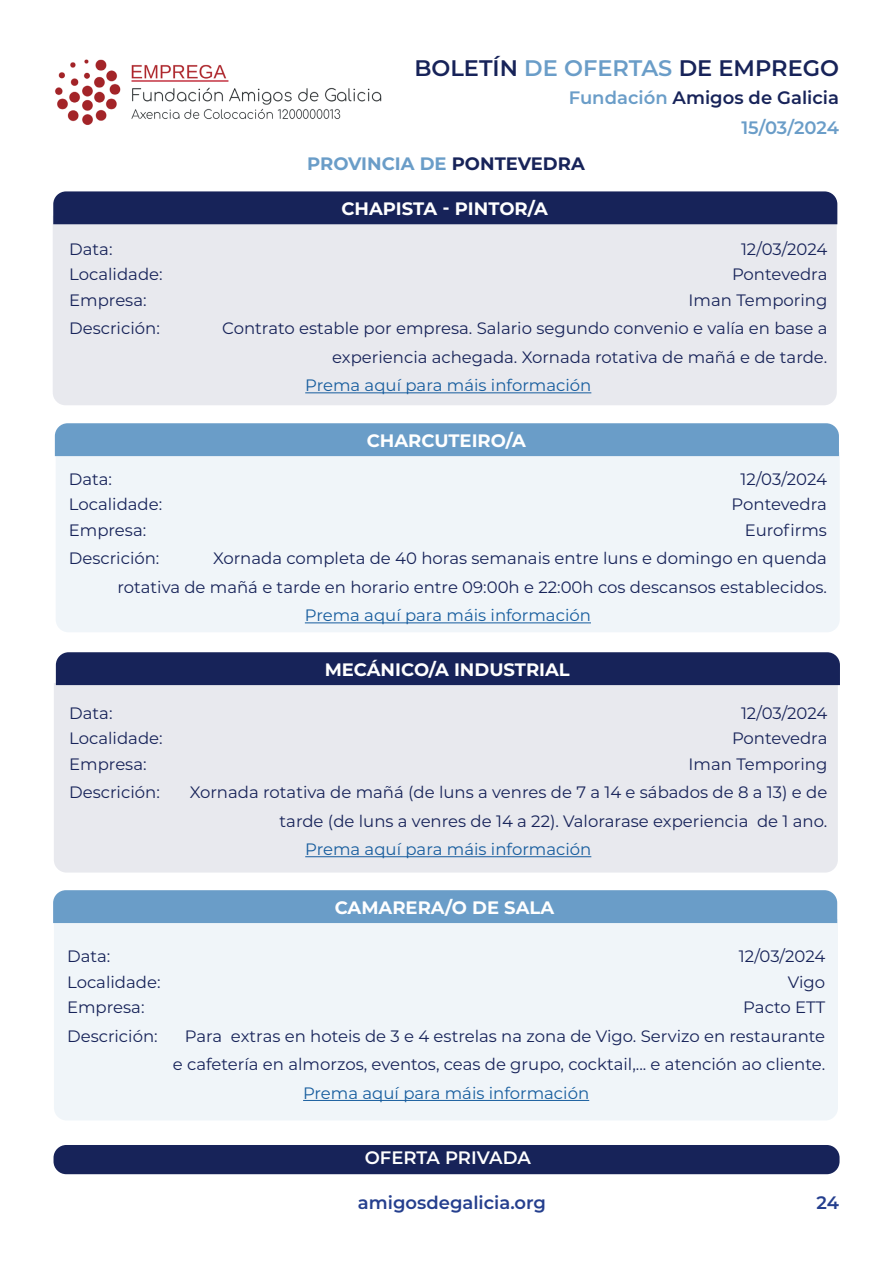
<style>
.page{position:relative;width:893px;height:1263px;background:#fff}
.page>*{position:absolute;margin:0;border:0;box-sizing:border-box;transform-origin:0 0}
.t1{font:600 22.5px "Montserrat";color:#172359}
.t2{font:700 18px "Montserrat";color:#fff}
.t3{font:600 18px "Montserrat";color:#172359}
.t4{font:600 18px "Montserrat";color:#253f8e}
.t5{font:700 18px "Montserrat";color:#6a9dc8}
.t6{font:600 18px "Montserrat";letter-spacing:-.005em;color:#fff}
.t7{font:600 18px "Montserrat";letter-spacing:-.005em;color:#6a9dc8}
.t8{font:16.5px/28.5px "Montserrat";color:#172359;text-align:right}
.t9{font:16.5px "Montserrat";color:#175d9e}
.s1{color:#6a9dc8}
.s2{color:#172359}
</style>
<div class="page">
<img style="left:55px;top:59px;width:327px;height:66px">
<div style="left:54px;top:1145px;width:785px;height:29px;background:#172359;border-radius:13px"></div>
<div style="left:53px;top:224px;width:784px;height:181px;background:#e8e9ee"></div>
<div style="left:53px;top:191px;width:784px;height:33px;background:#172359"></div>
<hr style="left:305px;top:392px;width:286px;height:1px;background:#175d9e">
<div style="left:54px;top:683px;width:784px;height:190px;background:#e8e9ee"></div>
<div style="left:56px;top:652px;width:784px;height:33px;background:#172359"></div>
<hr style="left:305px;top:856px;width:286px;height:1px;background:#175d9e">
<div style="left:56px;top:453px;width:784px;height:179px;background:#f0f5f9"></div>
<div style="left:54px;top:919px;width:784px;height:201px;background:#f0f5f9"></div>
<div style="left:55px;top:423px;width:784px;height:33px;background:#6a9dc8"></div>
<div style="left:53px;top:890px;width:784px;height:33px;background:#6a9dc8"></div>
<hr style="left:305px;top:622px;width:286px;height:1px;background:#175d9e">
<hr style="left:303px;top:1100px;width:286px;height:1px;background:#175d9e">
<h1 class="t1" style="left:414px;top:52px;width:426px">BOLETÍN <span class="s1">DE OFERTAS</span> DE EMPREGO</h1>
<p class="t3" style="left:569px;top:85px;width:272px"><span class="s1">Fundación</span> Amigos de Galicia</p>
<p class="t5" style="left:307px;top:150px;width:279px">PROVINCIA DE <span class="s2">PONTEVEDRA</span></p>
<p class="t2" style="left:341px;top:196px;width:208px">CHAPISTA - PINTOR/A</p>
<p class="t7" style="left:741px;top:115px;width:99px">15/03/2024</p>
<p class="t8" style="left:69px;top:234px;width:45px">Data:</p>
<p class="t8" style="left:741px;top:234px;width:88px">12/03/2024</p>
<p class="t8" style="left:69px;top:259px;width:95px">Localidade:</p>
<p class="t8" style="left:732px;top:259px;width:97px">Pontevedra</p>
<p class="t8" style="left:69px;top:285px;width:79px">Empresa:</p>
<p class="t8" style="left:689px;top:285px;width:140px">Iman Temporing</p>
<p class="t8" style="left:69px;top:313px;width:92px">Descrición:</p>
<p class="t8" style="left:222px;top:313px;width:607px">Contrato estable por empresa. Salario segundo convenio e valía en base a experiencia achegada. Xornada rotativa de mañá e de tarde.</p>
<p class="t9" style="left:305px;top:374px;width:288px">Prema aquí para máis información</p>
<p class="t2" style="left:367px;top:428px;width:161px">CHARCUTEIRO/A</p>
<p class="t8" style="left:69px;top:464px;width:45px">Data:</p>
<p class="t8" style="left:741px;top:464px;width:88px">12/03/2024</p>
<p class="t8" style="left:69px;top:489px;width:95px">Localidade:</p>
<p class="t8" style="left:732px;top:489px;width:97px">Pontevedra</p>
<p class="t8" style="left:69px;top:515px;width:79px">Empresa:</p>
<p class="t8" style="left:745px;top:515px;width:84px">Eurofirms</p>
<p class="t8" style="left:69px;top:543px;width:92px">Descrición:</p>
<p class="t8" style="left:117px;top:543px;width:711px">Xornada completa de 40 horas semanais entre luns e domingo en quenda<br>rotativa de mañá e tarde en horario entre 09:00h e 22:00h cos descansos establecidos.</p>
<p class="t9" style="left:305px;top:604px;width:288px">Prema aquí para máis información</p>
<p class="t2" style="left:325px;top:657px;width:247px">MECÁNICO/A INDUSTRIAL</p>
<p class="t8" style="left:69px;top:698px;width:45px">Data:</p>
<p class="t8" style="left:741px;top:698px;width:88px">12/03/2024</p>
<p class="t8" style="left:69px;top:723px;width:95px">Localidade:</p>
<p class="t8" style="left:732px;top:723px;width:97px">Pontevedra</p>
<p class="t8" style="left:69px;top:749px;width:79px">Empresa:</p>
<p class="t8" style="left:689px;top:749px;width:140px">Iman Temporing</p>
<p class="t8" style="left:69px;top:777px;width:92px">Descrición:</p>
<p class="t8" style="left:190px;top:777px;width:639px">Xornada rotativa de mañá (de luns a venres de 7 a 14 e sábados de 8 a 13) e de tarde (de luns a venres de 14 a 22). Valorarase experiencia de 1 ano.</p>
<p class="t9" style="left:305px;top:838px;width:288px">Prema aquí para máis información</p>
<p class="t2" style="left:335px;top:895px;width:221px">CAMARERA/O DE SALA</p>
<p class="t8" style="left:67px;top:941px;width:45px">Data:</p>
<p class="t8" style="left:739px;top:941px;width:88px">12/03/2024</p>
<p class="t8" style="left:67px;top:967px;width:95px">Localidade:</p>
<p class="t8" style="left:788px;top:967px;width:39px">Vigo</p>
<p class="t8" style="left:67px;top:992px;width:79px">Empresa:</p>
<p class="t8" style="left:743px;top:992px;width:83px">Pacto ETT</p>
<p class="t8" style="left:67px;top:1021px;width:92px">Descrición:</p>
<p class="t8" style="left:173px;top:1021px;width:654px">Para extras en hoteis de 3 e 4 estrelas na zona de Vigo. Servizo en restaurante e cafetería en almorzos, eventos, ceas de grupo, cocktail,... e atención ao cliente.</p>
<p class="t9" style="left:303px;top:1081px;width:288px">Prema aquí para máis información</p>
<p class="t6" style="left:365px;top:1145px;width:168px">OFERTA PRIVADA</p>
<p class="t4" style="left:358px;top:1190px;width:190px">amigosdegalicia.org</p>
<p class="t4" style="left:816px;top:1190px;width:24px">24</p>
</div>
